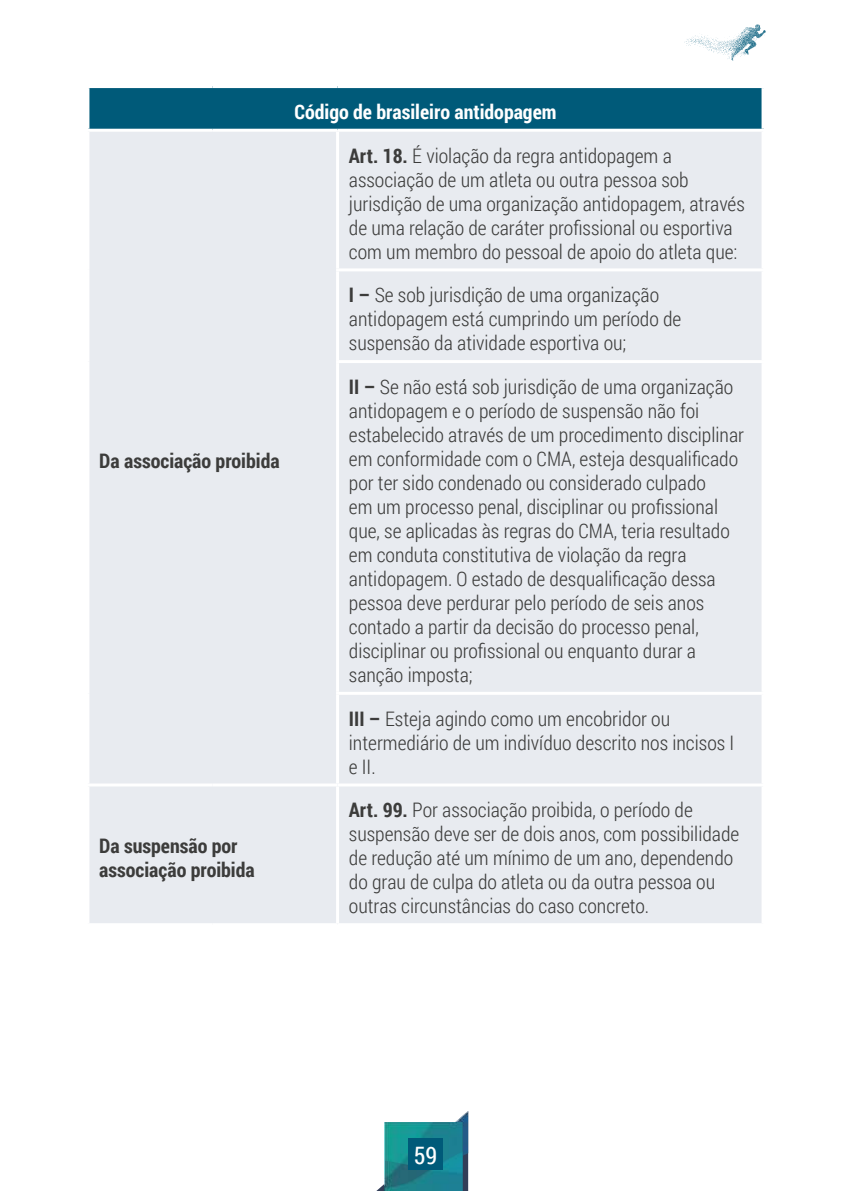
<style>
.page{position:relative;width:851px;height:1191px;background:#fff}
.page>*{position:absolute;margin:0;border:0;box-sizing:border-box;transform-origin:0 0}
.t1{font:24px "Roboto Condensed";color:#fff}
.t2{font:300 20px/24px "Roboto Condensed";color:#3c3c3b}
.t3{font:700 20px/24px "Roboto Condensed";color:#3c3c3b}
.t4{font:700 20px "Roboto Condensed";color:#fff}
.s1{font-weight:700}
</style>
<div class="page">
<svg style="left:376px;top:1166px;width:92px;height:25px"></svg>
<img style="left:455px;top:1111px;width:13px;height:55px">
<img style="left:384px;top:1122px;width:78px;height:29px">
<img style="left:384px;top:1151px;width:78px;height:40px">
<div style="left:408px;top:1138px;width:35px;height:32px;background:#005a79"></div>
<svg style="left:684px;top:24px;width:81px;height:37px"></svg>
<div style="left:88px;top:87px;width:675px;height:43px;background:#005a79"></div>
<div style="left:89px;top:132px;width:672px;height:791px;background:#e8ebf0"></div>
<hr style="left:336px;top:132px;width:3px;height:136px;background:#fff">
<hr style="left:336px;top:268px;width:428px;height:3px;background:#fff">
<hr style="left:336px;top:271px;width:3px;height:89px;background:#fff">
<hr style="left:336px;top:360px;width:428px;height:3px;background:#fff">
<hr style="left:336px;top:363px;width:3px;height:329px;background:#fff">
<hr style="left:336px;top:692px;width:428px;height:3px;background:#fff">
<hr style="left:336px;top:695px;width:3px;height:88px;background:#fff">
<hr style="left:86px;top:783px;width:127px;height:3px;background:#fff">
<hr style="left:213px;top:783px;width:124px;height:3px;background:#fff">
<hr style="left:337px;top:783px;width:427px;height:3px;background:#fff">
<hr style="left:336px;top:786px;width:3px;height:137px;background:#fff">
<hr style="left:86px;top:85px;width:127px;height:3px;background:#fff">
<hr style="left:86px;top:88px;width:3px;height:41px;background:#fff">
<hr style="left:213px;top:85px;width:124px;height:3px;background:#fff">
<hr style="left:337px;top:85px;width:427px;height:3px;background:#fff">
<hr style="left:761px;top:88px;width:3px;height:41px;background:#fff">
<hr style="left:86px;top:129px;width:127px;height:3px;background:#fff">
<hr style="left:213px;top:129px;width:124px;height:3px;background:#fff">
<hr style="left:337px;top:129px;width:427px;height:3px;background:#fff">
<p class="t3" style="left:99px;top:448px;width:182px">Da associação proibida</p>
<p class="t3" style="left:99px;top:833px;width:157px">Da suspensão por associação proibida</p>
<p class="t4" style="left:294px;top:98px;width:263px">Código de brasileiro antidopagem</p>
<p class="t2" style="left:349px;top:143px;width:397px"><span class="s1">Art. 18.</span> É violação da regra antidopagem a associação de um atleta ou outra pessoa sob jurisdição de uma organização antidopagem, através de uma relação de caráter profissional ou esportiva com um membro do pessoal de apoio do atleta que:</p>
<p class="t2" style="left:349px;top:282px;width:334px"><span class="s1">I –</span> Se sob jurisdição de uma organização antidopagem está cumprindo um período de suspensão da atividade esportiva ou;</p>
<p class="t2" style="left:349px;top:374px;width:396px"><span class="s1">II –</span> Se não está́ sob jurisdição de uma organização antidopagem e o período de suspensão não foi estabelecido através de um procedimento disciplinar em conformidade com o CMA, esteja desqualificado por ter sido condenado ou considerado culpado<br>em um processo penal, disciplinar ou profissional que, se aplicadas às regras do CMA, teria resultado em conduta constitutiva de violação da regra antidopagem. O estado de desqualificação dessa pessoa deve perdurar pelo período de seis anos contado a partir da decisão do processo penal, disciplinar ou profissional ou enquanto durar a sanção imposta;</p>
<p class="t2" style="left:349px;top:706px;width:387px"><span class="s1">III –</span> Esteja agindo como um encobridor ou intermediário de um indivíduo descrito nos incisos I e II.</p>
<p class="t2" style="left:349px;top:797px;width:392px"><span class="s1">Art. 99.</span> Por associação proibida, o período de suspensão deve ser de dois anos, com possibilidade de redução até um mínimo de um ano, dependendo do grau de culpa do atleta ou da outra pessoa ou outras circunstâncias do caso concreto.</p>
<p class="t1" style="left:413px;top:1138px;width:25px">59</p>
</div>
